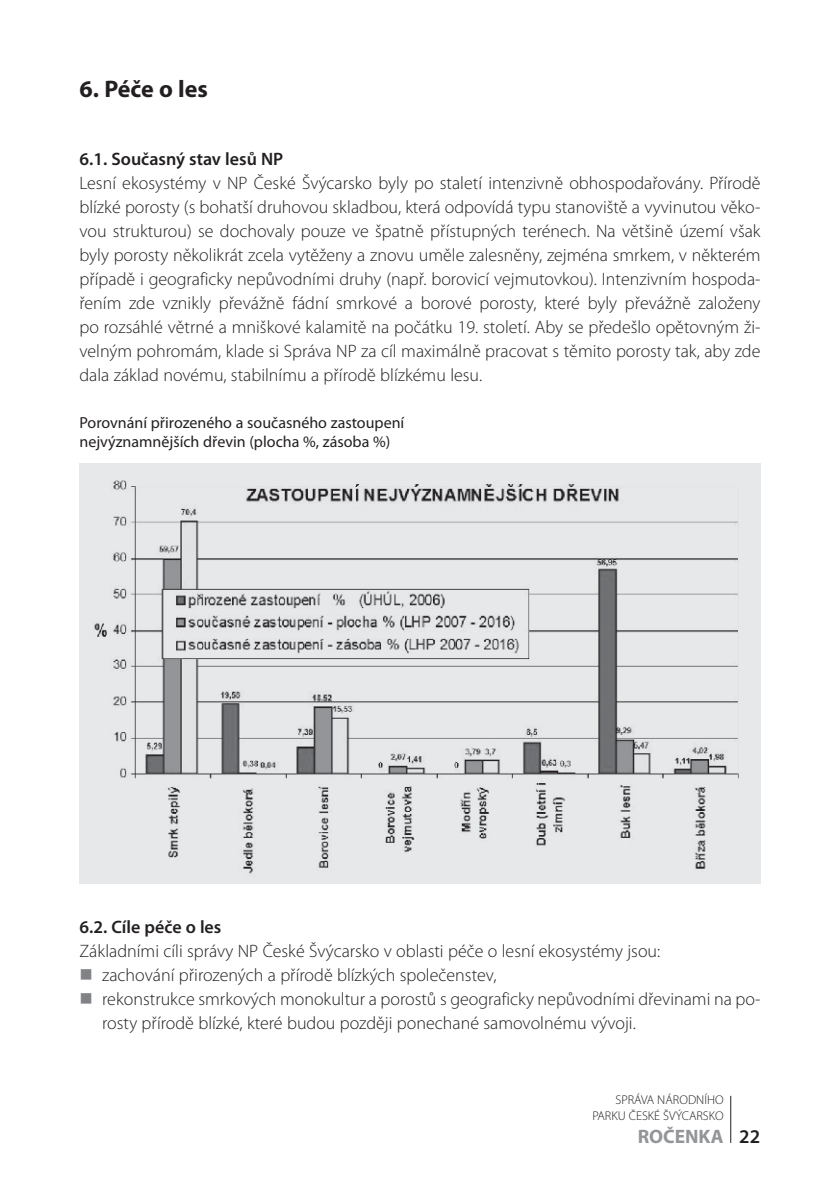
<style>
.page{position:relative;width:840px;height:1191px;background:#fff}
.page>*{position:absolute;margin:0;border:0;box-sizing:border-box;transform-origin:0 0}
.t1{font:700 24px "Myriad Pro";color:#231f20}
.t2{font:700 19.4px "Myriad Pro";color:#939598}
.t3{font:300 18px/24px "Myriad Pro";color:#231f20;text-align:justify}
.t4{font:600 18px "Myriad Pro";color:#231f20}
.t5{font:16px/19.2px "Myriad Pro";color:#231f20}
.t6{font:300 12.8px/15.2px "Myriad Pro";color:#231f20;text-align:right}
.s1{color:#808285}
.s2{font-weight:600;color:#231f20}
</style>
<div class="page">
<hr style="left:730px;top:1095px;width:1px;height:47px;background:#231f20">
<img style="left:79px;top:463px;width:681px;height:420px">
<h1 class="t1" style="left:79px;top:74px;width:130px">6. Péče o les</h1>
<p class="t4" style="left:79px;top:147px;width:205px">6.1. Současný stav lesů NP</p>
<p class="t3" style="left:79px;top:171px;width:682px">Lesní ekosystémy v NP České Švýcarsko byly po staletí intenzivně obhospodařovány. Přírodě blízké porosty (s bohatší druhovou skladbou, která odpovídá typu stanoviště a vyvinutou věko&shy;vou strukturou) se dochovaly pouze ve špatně přístupných terénech. Na většině území však byly porosty několikrát zcela vytěženy a znovu uměle zalesněny, zejména smrkem, v některém případě i geograficky nepůvodními druhy (např. borovicí vejmutovkou). Intenzivním hospoda&shy;řením zde vznikly převážně fádní smrkové a borové porosty, které byly převážně založeny po rozsáhlé větrné a mniškové kalamitě na počátku 19. století. Aby se předešlo opětovným ži&shy;velným pohromám, klade si Správa NP za cíl maximálně pracovat s těmito porosty tak, aby zde dala základ novému, stabilnímu a přírodě blízkému lesu.</p>
<p class="t5" style="left:79px;top:412px;width:326px">Porovnání přirozeného a současného zastoupení nejvýznamnějších dřevin (plocha %, zásoba %)</p>
<p class="t4" style="left:79px;top:915px;width:143px">6.2. Cíle péče o les</p>
<p class="t3" style="left:79px;top:939px;width:582px">Základními cíli správy NP České Švýcarsko v oblasti péče o lesní ekosystémy jsou:</p>
<p class="t3" style="left:79px;top:963px;width:418px"><span class="s1">■</span> zachování přirozených a přírodě blízkých společenstev,</p>
<p class="t3" style="left:102px;top:987px;width:659px;text-indent:-23px"><span class="s1">■</span> rekonstrukce smrkových monokultur a porostů s geograficky nepůvodními dřevinami na po&shy;rosty přírodě blízké, které budou později ponechané samovolnému vývoji.</p>
<p class="t6" style="left:592px;top:1092px;width:133px">SPRÁVA NÁRODNÍHO<br>PARKU ČESKÉ ŠVÝCARSKO</p>
<p class="t2" style="left:637px;top:1123px;width:124px">ROČENKA <span class="s2">22</span></p>
</div>
